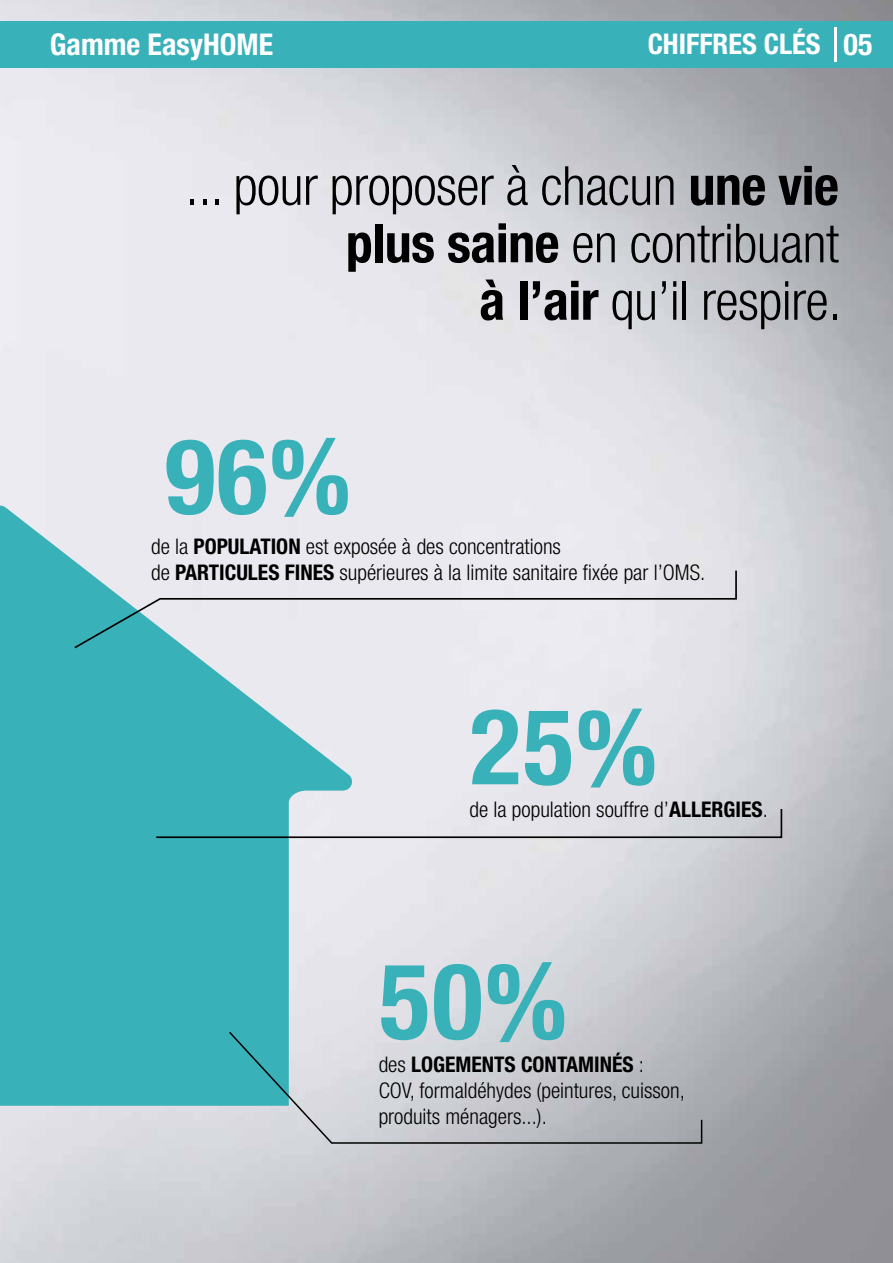
<style>
.page{position:relative;width:893px;height:1263px;background:#fff}
.page>*{position:absolute;margin:0;border:0;box-sizing:border-box;transform-origin:0 0}
.t1{font:700 condensed 105.6px "Helvetica Neue LT Std";color:#39b1b9}
.t2{font:700 condensed 104.4px "Helvetica Neue LT Std";color:#39b1b9}
.t3{font:300 condensed 54px/57.4px "Helvetica Neue LT Std";letter-spacing:-.01em;color:#000;text-align:right}
.t4{font:700 condensed 30px "Helvetica Neue LT Std";color:#fff}
.t5{font:700 condensed 28.5px "Helvetica Neue LT Std";color:#fff}
.t6{font:300 condensed 21.6px/26px "Helvetica Neue LT Std";color:#000}
.t7{font:700 condensed 21.6px "Helvetica Neue LT Std";color:#000}
.s1{font-weight:700}
.s2{font-size:104.4px}
.s3{font-weight:300}
</style>
<div class="page">
<div style="left:0;top:21px;width:893px;height:47px;background:#39b1b9"></div>
<hr style="left:834px;top:27px;width:2px;height:34px;background:#fff">
<svg style="left:0;top:505px;width:353px;height:601px;background:#65bec6"></svg>
<svg style="left:227px;top:1030px;width:476px;height:114px;background:#b9c4ca"></svg>
<svg style="left:73px;top:569px;width:665px;height:81px;background:#d4dee4"></svg>
<svg style="left:155px;top:807px;width:628px;height:32px;background:#b2cad0"></svg>
<h3 class="t5" style="left:648px;top:27px;width:175px">CHIFFRES CLÉS</h3>
<h3 class="t4" style="left:50px;top:26px;width:225px">Gamme EasyHOME</h3>
<h3 class="t4" style="left:844px;top:26px;width:30px">05</h3>
<h3 class="t3" style="left:186px;top:157px;width:656px">... pour proposer à chacun <span class="s1">une vie plus saine</span> en contribuant<br><span class="s1">à l’air</span> qu’il respire.</h3>
<h2 class="t2" style="left:165px;top:413px;width:187px">96%</h2>
<p class="t6" style="left:151px;top:533px;width:556px">de la <span class="s1">POPULATION</span> est exposée à des concentrations<br>de <span class="s1">PARTICULES FINES</span> supérieures à la limite sanitaire fixée par l’OMS.</p>
<h1 class="t1" style="left:470px;top:683px;width:188px">25<span class="s2">%</span></h1>
<p class="t6" style="left:470px;top:796px;width:300px">de la population souffre d’<span class="s1">ALLERGIES</span>.</p>
<h1 class="t1" style="left:379px;top:937px;width:189px">50%</h1>
<p class="t7" style="left:379px;top:1052px;width:267px"><span class="s3">des</span> LOGEMENTS CONTAMINÉS <span class="s3">:</span></p>
<p class="t6" style="left:379px;top:1077px;width:308px">COV, formaldéhydes (peintures, cuisson, produits ménagers...).</p>
</div>
